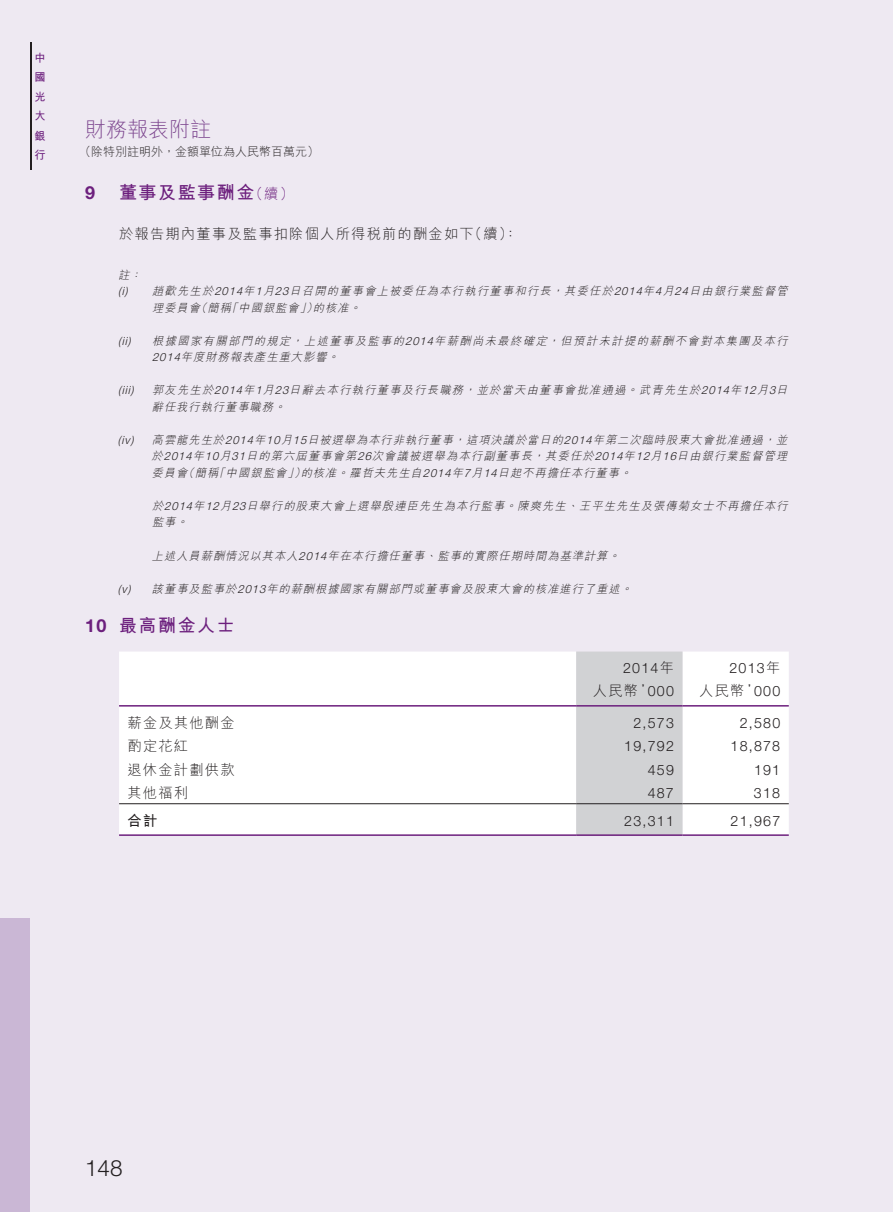
<style>
.page{position:relative;width:893px;height:1212px;background:#eee9f2}
.page>*{position:absolute;margin:0;border:0;box-sizing:border-box;transform-origin:0 0}
.t1{font:300 22.5px "Helvetica Neue LT Std";color:#231f20}
.t2{font:300 21px "M Hei HK";color:#7e4890}
.t3{font:700 18px "M Hei HK";letter-spacing:.085em;color:#6c1f7d}
.t4{font:700 18px "Helvetica Neue LT Std";color:#6c1f7d}
.t5{font:300 14.25px "M Hei HK";letter-spacing:.085em;color:#231f20}
.t6{font:300 14.25px "Helvetica Neue LT Std";letter-spacing:.085em;color:#231f20}
.t7{font:700 14.25px "M Hei HK";color:#231f20}
.t8{font:300 12px "M Hei HK";color:#231f20}
.t9{font:italic 300 11.25px/16.5px "M Hei HK";color:#231f20}
.t10{font:700 11.25px/19.5px "M Hei HK";color:#6c1f7d;text-align:justify}
.t11{font:italic 300 11.25px "Helvetica Neue LT Std";color:#231f20}
.s1{font-weight:300;font-size:14.25px}
.s2{font-family:"Helvetica Neue LT Std"}
.s3{font-family:"M Hei HK"}
</style>
<div class="page">
<hr style="left:30px;top:43px;width:1px;height:127px;background:#231f20">
<div style="left:0;top:918px;width:30px;height:294px;background:#cab7d5"></div>
<div style="left:119px;top:652px;width:670px;height:182px;background:#fff"></div>
<div style="left:576px;top:651px;width:106px;height:183px;background:#d1d2d4"></div>
<hr style="left:119px;top:705px;width:457px;height:1px;background:#6c1f7d">
<hr style="left:576px;top:705px;width:106px;height:1px;background:#6c1f7d">
<hr style="left:682px;top:705px;width:107px;height:1px;background:#6c1f7d">
<hr style="left:119px;top:803px;width:457px;height:1px;background:#231f20">
<hr style="left:576px;top:803px;width:106px;height:1px;background:#231f20">
<hr style="left:682px;top:803px;width:107px;height:1px;background:#231f20">
<hr style="left:119px;top:834px;width:457px;height:2px;background:#6c1f7d">
<hr style="left:576px;top:834px;width:106px;height:2px;background:#6c1f7d">
<hr style="left:682px;top:834px;width:107px;height:2px;background:#6c1f7d">
<p class="t10" style="left:35px;top:47px;width:13px">中國光大銀行</p>
<h2 class="t2" style="left:85px;top:114px;width:127px">財務報表附註</h2>
<p class="t8" style="left:79px;top:143px;width:241px">（除特別註明外，金額單位為人民幣百萬元）</p>
<h3 class="t4" style="left:85px;top:181px;width:12px">9</h3>
<h3 class="t3" style="left:119px;top:179px;width:176px">董事及監事酬金<span class="s1">（續）</span></h3>
<p class="t5" style="left:119px;top:224px;width:400px">於報告期內董事及監事扣除個人所得稅前的酬金如下（續）：</p>
<p class="t9" style="left:118px;top:266px;width:28px">註：</p>
<p class="t9" style="left:118px;top:283px;width:675px"><span class="s2">(i)</span> 趙歡先生於<span class="s2">2014</span>年<span class="s2">1</span>月<span class="s2">23</span>日召開的董事會上被委任為本行執行董事和行長，其委任於<span class="s2">2014</span>年<span class="s2">4</span>月<span class="s2">24</span>日由銀行業監督管</p>
<p class="t9" style="left:152px;top:299px;width:214px">理委員會（簡稱「中國銀監會」）的核准。</p>
<p class="t9" style="left:152px;top:332px;width:641px;text-indent:-34px"><span class="s2">(ii)</span> 根據國家有關部門的規定，上述董事及監事的<span class="s2">2014</span>年薪酬尚未最終確定，但預計未計提的薪酬不會對本集團及本行<br><span class="s2">2014</span>年度財務報表產生重大影響。</p>
<p class="t11" style="left:118px;top:384px;width:17px">(iii)</p>
<p class="t9" style="left:152px;top:382px;width:641px">郭友先生於<span class="s2">2014</span>年<span class="s2">1</span>月<span class="s2">23</span>日辭去本行執行董事及行長職務，並於當天由董事會批准通過。武青先生於<span class="s2">2014</span>年<span class="s2">12</span>月<span class="s2">3</span>日辭任我行執行董事職務。</p>
<p class="t9" style="left:152px;top:431px;width:641px;text-align:justify;text-indent:-34px"><span class="s2">(iv)</span> 高雲龍先生於<span class="s2">2014</span>年<span class="s2">10</span>月<span class="s2">15</span>日被選舉為本行非執行董事，這項決議於當日的<span class="s2">2014</span>年第二次臨時股東大會批准通過，並於<span class="s2">2014</span>年<span class="s2">10</span>月<span class="s2">31</span>日的第六屆董事會第<span class="s2">26</span>次會議被選舉為本行副董事長，其委任於<span class="s2">2014</span>年<span class="s2">12</span>月<span class="s2">16</span>日由銀行業監督管理委員會（簡稱「中國銀監會」）的核准。羅哲夫先生自<span class="s2">2014</span>年<span class="s2">7</span>月<span class="s2">14</span>日起不再擔任本行董事。</p>
<p class="t9" style="left:152px;top:497px;width:641px">於<span class="s2">2014</span>年<span class="s2">12</span>月<span class="s2">23</span>日舉行的股東大會上選舉殷連臣先生為本行監事。陳爽先生、王平生先生及張傳菊女士不再擔任本行監事。</p>
<p class="t9" style="left:152px;top:547px;width:473px">上述人員薪酬情況以其本人<span class="s2">2014</span>年在本行擔任董事、監事的實際任期時間為基準計算。</p>
<p class="t9" style="left:118px;top:580px;width:519px"><span class="s2">(v)</span> 該董事及監事於<span class="s2">2013</span>年的薪酬根據國家有關部門或董事會及股東大會的核准進行了重述。</p>
<h3 class="t3" style="left:85px;top:612px;width:151px"><span class="s2">10</span> 最高酬金人士</h3>
<p class="t6" style="left:623px;top:659px;width:52px">2014<span class="s3">年</span></p>
<p class="t6" style="left:729px;top:659px;width:52px">2013<span class="s3">年</span></p>
<p class="t5" style="left:593px;top:681px;width:82px">人民幣’<span class="s2">000</span></p>
<p class="t5" style="left:699px;top:681px;width:82px">人民幣’<span class="s2">000</span></p>
<p class="t5" style="left:128px;top:713px;width:109px">薪金及其他酬金</p>
<p class="t6" style="left:633px;top:714px;width:42px">2,573</p>
<p class="t6" style="left:740px;top:714px;width:42px">2,580</p>
<p class="t5" style="left:128px;top:736px;width:62px">酌定花紅</p>
<p class="t6" style="left:624px;top:737px;width:51px">19,792</p>
<p class="t6" style="left:730px;top:737px;width:51px">18,878</p>
<p class="t5" style="left:128px;top:759px;width:109px">退休金計劃供款</p>
<p class="t6" style="left:648px;top:761px;width:28px">459</p>
<p class="t6" style="left:754px;top:761px;width:28px">191</p>
<p class="t5" style="left:127px;top:782px;width:62px">其他福利</p>
<p class="t6" style="left:648px;top:784px;width:28px">487</p>
<p class="t6" style="left:754px;top:784px;width:28px">318</p>
<p class="t7" style="left:128px;top:810px;width:31px">合計</p>
<p class="t6" style="left:624px;top:812px;width:51px">23,311</p>
<p class="t6" style="left:731px;top:812px;width:51px">21,967</p>
<h1 class="t1" style="left:85px;top:1155px;width:39px">148</h1>
</div>
